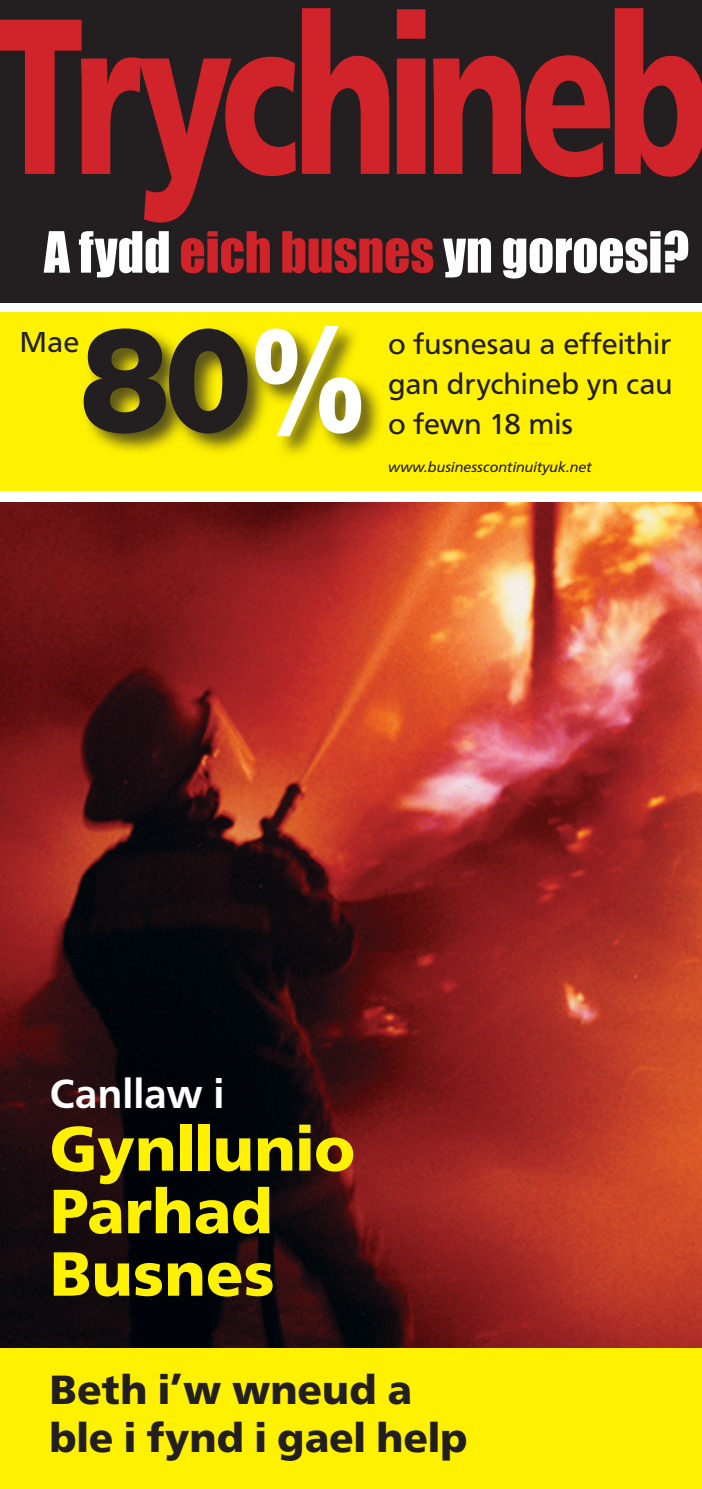
<style>
.page{position:relative;width:702px;height:1489px;background:#fff}
.page>*{position:absolute;margin:0;border:0;box-sizing:border-box;transform-origin:0 0}
.t1{font:700 232.5px "Frutus T";letter-spacing:-.06em;color:#d1232a;scale:.71 1}
.t2{font:900 147.5px "Helvetica Neue";color:#231f20;scale:.9 1}
.t3{font:700 65px "Frutus T";color:#fff101}
.t4{font:52.5px "Impact";color:#fff}
.t5{font:700 42.5px "Frutus T";color:#231f20}
.t6{font:500 42.5px "Frutus T";color:#fff}
.t7{font:30px "Frutus T";color:#231f20}
.t8{font:italic 15px "Frutus T";color:#231f20}
.s1{color:#d1232a}
.s2{color:#fff}
</style>
<div class="page">
<img style="left:0;top:502px;width:702px;height:846px">
<div style="left:0;top:0;width:702px;height:302px;background:#231f20"></div>
<div style="left:0;top:312px;width:702px;height:178px;background:#fff101"></div>
<div style="left:0;top:1348px;width:702px;height:140px;background:#fff101"></div>
<div style="left:81px;top:322px;width:303px;height:138px;background:#231f20;opacity:.75"></div>
<p class="t1" style="left:-4px;top:-39px;width:1010px">Trychineb</p>
<p class="t4" style="left:44px;top:211px;width:646px">A fydd <span class="s1">eich busnes</span> yn goroesi?</p>
<p class="t2" style="left:80px;top:292px;width:322px">80<span class="s2">%</span></p>
<p class="t7" style="left:388px;top:326px;width:284px">o fusnesau a effeithir</p>
<p class="t7" style="left:19px;top:325px;width:61px">Mae</p>
<p class="t7" style="left:388px;top:366px;width:286px">gan drychineb yn cau</p>
<p class="t7" style="left:388px;top:406px;width:186px">o fewn 18 mis</p>
<p class="t8" style="left:388px;top:458px;width:205px">www.businesscontinuityuk.net</p>
<p class="t6" style="left:50px;top:1069px;width:176px">Canllaw i</p>
<p class="t3" style="left:50px;top:1110px;width:307px">Gynllunio</p>
<p class="t3" style="left:50px;top:1173px;width:225px">Parhad</p>
<p class="t3" style="left:50px;top:1235px;width:227px">Busnes</p>
<p class="t5" style="left:50px;top:1364px;width:364px">Beth i’w wneud a</p>
<p class="t5" style="left:50px;top:1412px;width:419px">ble i fynd i gael help</p>
</div>
